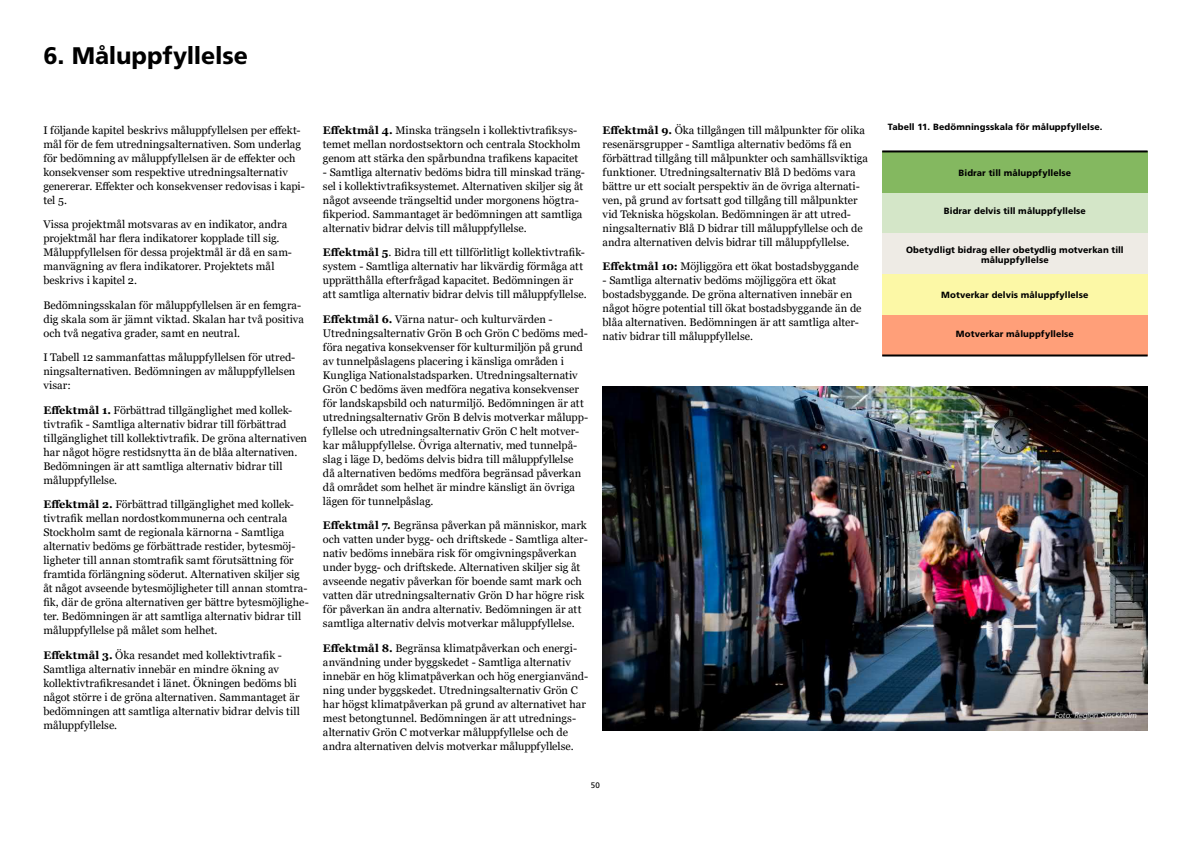
<style>
.page{position:relative;width:1191px;height:842px;background:#fff}
.page>*{position:absolute;margin:0;border:0;box-sizing:border-box;transform-origin:0 0}
.t1{font:24px "Frutiger SLL Heavy";letter-spacing:-.005em;color:#000}
.t2{font:11px/14px "Georgia";color:#000}
.t3{font:9px/10.5px "Frutiger SLL Heavy";letter-spacing:.01em;color:#000;text-align:center}
.t4{font:8px "Frutiger SLL Light Italic";letter-spacing:.005em;color:#fff}
.t5{font:8px "Frutiger SLL Regular";color:#000}
.s1{font-weight:700}
</style>
<div class="page">
<div style="left:882px;top:151px;width:265px;height:42px;background:#84b860"></div>
<div style="left:882px;top:193px;width:265px;height:41px;background:#d4e6c8"></div>
<div style="left:882px;top:234px;width:265px;height:40px;background:#eeebe5"></div>
<div style="left:882px;top:274px;width:265px;height:41px;background:#fcf8a6"></div>
<div style="left:882px;top:315px;width:265px;height:40px;background:#ff9f79"></div>
<hr style="left:882px;top:150px;width:265px;height:2px;background:#000">
<hr style="left:882px;top:354px;width:265px;height:2px;background:#000">
<img style="left:602px;top:387px;width:545px;height:344px">
<h1 class="t1" style="left:43px;top:41px;width:206px">6. Måluppfyllelse</h1>
<p class="t2" style="left:43px;top:123px;width:263px">I följande kapitel beskrivs måluppfyllelsen per effekt&shy;mål för de fem utredningsalternativen. Som underlag för bedömning av måluppfyllelsen är de effekter och konsekvenser som respektive utredningsalternativ genererar. Effekter och konsekvenser redovisas i kapi&shy;tel 5.</p>
<p class="t2" style="left:43px;top:217px;width:250px">Vissa projektmål motsvaras av en indikator, andra projektmål har flera indikatorer kopplade till sig.<br>Måluppfyllelsen för dessa projektmål är då en sam&shy;manvägning av flera indikatorer. Projektets mål beskrivs i kapitel 2.</p>
<p class="t2" style="left:43px;top:298px;width:262px">Bedömningsskalan för måluppfyllelsen är en femgra&shy;dig skala som är jämnt viktad. Skalan har två positiva och två negativa grader, samt en neutral.</p>
<p class="t2" style="left:43px;top:350px;width:254px;text-align:justify">I Tabell 12 sammanfattas måluppfyllelsen för utred&shy;ningsalternativen. Bedömningen av måluppfyllelsen visar:</p>
<p class="t2" style="left:43px;top:403px;width:265px"><span class="s1">Effektmål 1.</span> Förbättrad tillgänglighet med kollek&shy;tivtrafik - Samtliga alternativ bidrar till förbättrad tillgänglighet till kollektivtrafik. De gröna alternativen har något högre restidsnytta än de blåa alternativen.<br>Bedömningen är att samtliga alternativ bidrar till måluppfyllelse.</p>
<p class="t2" style="left:43px;top:498px;width:267px"><span class="s1">Effektmål 2.</span> Förbättrad tillgänglighet med kollek&shy;tivtrafik mellan nordostkommunerna och centrala Stockholm samt de regionala kärnorna - Samtliga alternativ bedöms ge förbättrade restider, bytesmöj&shy;ligheter till annan stomtrafik samt förutsättning för framtida förlängning söderut. Alternativen skiljer sig åt något avseende bytesmöjligheter till annan stomtra&shy;fik, där de gröna alternativen ger bättre bytesmöjlighe&shy;ter. Bedömningen är att samtliga alternativ bidrar till måluppfyllelse på målet som helhet.</p>
<p class="t2" style="left:43px;top:648px;width:258px"><span class="s1">Effektmål 3.</span> Öka resandet med kollektivtrafik - Samtliga alternativ innebär en mindre ökning av kollektivtrafikresandet i länet. Ökningen bedöms bli något större i de gröna alternativen. Sammantaget är bedömningen att samtliga alternativ bidrar delvis till måluppfyllelse.</p>
<p class="t2" style="left:323px;top:123px;width:259px"><span class="s1">Effektmål 4.</span> Minska trängseln i kollektivtrafiksys&shy;temet mellan nordostsektorn och centrala Stockholm genom att stärka den spårbundna trafikens kapacitet</p>
<p class="t2" style="left:323px;top:165px;width:263px">- Samtliga alternativ bedöms bidra till minskad träng&shy;sel i kollektivtrafiksystemet. Alternativen skiljer sig åt något avseende trängseltid under morgonens högtra&shy;fikperiod. Sammantaget är bedömningen att samtliga alternativ bidrar delvis till måluppfyllelse.</p>
<p class="t2" style="left:323px;top:245px;width:265px"><span class="s1">Effektmål 5</span>. Bidra till ett tillförlitligt kollektivtrafik&shy;system - Samtliga alternativ har likvärdig förmåga att upprätthålla efterfrågad kapacitet. Bedömningen är att samtliga alternativ bidrar delvis till måluppfyllelse.</p>
<p class="t2" style="left:323px;top:312px;width:267px"><span class="s1">Effektmål 6.</span> Värna natur- och kulturvärden - Utredningsalternativ Grön B och Grön C bedöms med&shy;föra negativa konsekvenser för kulturmiljön på grund av tunnelpåslagens placering i känsliga områden i Kungliga Nationalstadsparken. Utredningsalternativ Grön C bedöms även medföra negativa konsekvenser för landskapsbild och naturmiljö. Bedömningen är att utredningsalternativ Grön B delvis motverkar målupp&shy;fyllelse och utredningsalternativ Grön C helt motver&shy;kar måluppfyllelse. Övriga alternativ, med tunnelpå&shy;slag i läge D, bedöms delvis bidra till måluppfyllelse<br>då alternativen bedöms medföra begränsad påverkan då området som helhet är mindre känsligt än övriga lägen för tunnelpåslag.</p>
<p class="t2" style="left:323px;top:519px;width:266px"><span class="s1">Effektmål 7.</span> Begränsa påverkan på människor, mark och vatten under bygg- och driftskede - Samtliga alter&shy;nativ bedöms innebära risk för omgivningspåverkan under bygg- och driftskede. Alternativen skiljer sig åt avseende negativ påverkan för boende samt mark och vatten där utredningsalternativ Grön D har högre risk för påverkan än andra alternativ. Bedömningen är att samtliga alternativ delvis motverkar måluppfyllelse.</p>
<p class="t2" style="left:323px;top:641px;width:267px"><span class="s1">Effektmål 8.</span> Begränsa klimatpåverkan och energi&shy;användning under byggskedet - Samtliga alternativ innebär en hög klimatpåverkan och hög energianvänd&shy;ning under byggskedet. Utredningsalternativ Grön C har högst klimatpåverkan på grund av alternativet har mest betongtunnel. Bedömningen är att utrednings&shy;alternativ Grön C motverkar måluppfyllelse och de andra alternativen delvis motverkar måluppfyllelse.</p>
<p class="t2" style="left:602px;top:123px;width:267px"><span class="s1">Effektmål 9.</span> Öka tillgången till målpunkter för olika resenärsgrupper - Samtliga alternativ bedöms få en förbättrad tillgång till målpunkter och samhällsviktiga funktioner. Utredningsalternativ Blå D bedöms vara bättre ur ett socialt perspektiv än de övriga alternati&shy;ven, på grund av fortsatt god tillgång till målpunkter vid Tekniska högskolan. Bedömningen är att utred&shy;ningsalternativ Blå D bidrar till måluppfyllelse och de andra alternativen delvis bidrar till måluppfyllelse.</p>
<p class="t2" style="left:602px;top:260px;width:258px"><span class="s1">Effektmål 10:</span> Möjliggöra ett ökat bostadsbyggande</p>
<p class="t2" style="left:602px;top:274px;width:260px">- Samtliga alternativ bedöms möjliggöra ett ökat bostadsbyggande. De gröna alternativen innebär en något högre potential till ökat bostadsbyggande än de blåa alternativen. Bedömningen är att samtliga alter&shy;nativ bidrar till måluppfyllelse.</p>
<p class="t5" style="left:591px;top:781px;width:11px">50</p>
<p class="t3" style="left:888px;top:122px;width:216px">Tabell 11. Bedömningsskala för måluppfyllelse.</p>
<p class="t3" style="left:958px;top:167px;width:114px">Bidrar till måluppfyllelse</p>
<p class="t3" style="left:944px;top:206px;width:143px">Bidrar delvis till måluppfyllelse</p>
<p class="t3" style="left:906px;top:244px;width:219px">Obetydligt bidrag eller obetydlig motverkan till måluppfyllelse</p>
<p class="t3" style="left:941px;top:290px;width:149px">Motverkar delvis måluppfyllelse</p>
<p class="t3" style="left:956px;top:328px;width:119px">Motverkar måluppfyllelse</p>
<p class="t4" style="left:1054px;top:711px;width:84px">Foto: Region Stockholm</p>
</div>
